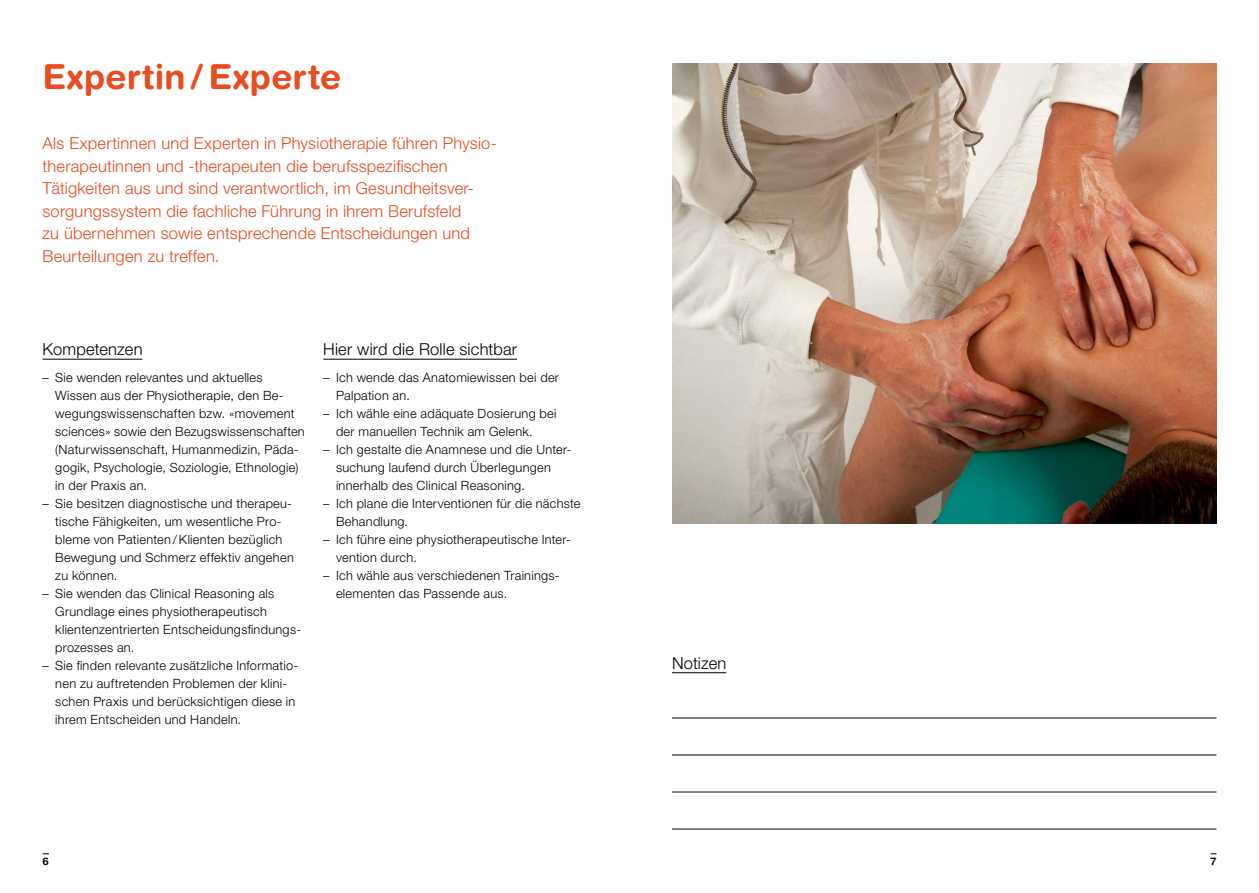
<style>
.page{position:relative;width:1259px;height:893px;background:#fff}
.page>*{position:absolute;margin:0;border:0;box-sizing:border-box;transform-origin:0 0}
.t1{font:700 34.5px "Helvetica Rounded LT Std";letter-spacing:.01em;color:#e94c21}
.t2{font:300 16.5px/22.5px "Helvetica Neue LT Std";letter-spacing:.015em;color:#e94c21}
.t3{font:300 16.5px "Helvetica Neue LT Std";letter-spacing:.01em;color:#000}
.t4{font:300 12.75px/18px "Helvetica Neue LT Std";letter-spacing:.025em;color:#000}
.t5{font:700 10.5px "Helvetica Rounded LT Std";color:#000}
</style>
<div class="page">
<hr style="left:672px;top:672px;width:54px;height:1px;background:#000">
<hr style="left:672px;top:718px;width:544px;height:1px;background:#000">
<hr style="left:672px;top:755px;width:544px;height:1px;background:#000">
<hr style="left:672px;top:792px;width:544px;height:1px;background:#000">
<hr style="left:672px;top:829px;width:544px;height:1px;background:#000">
<hr style="left:43px;top:359px;width:99px;height:1px;background:#000">
<hr style="left:323px;top:359px;width:194px;height:1px;background:#000">
<img style="left:672px;top:64px;width:544px;height:459px">
<h1 class="t1" style="left:43px;top:56px;width:300px">Expertin/Experte</h1>
<p class="t2" style="left:43px;top:132px;width:454px">Als Expertinnen und Experten in Physiotherapie führen Physio&shy;therapeutinnen und -therapeuten die berufsspezifischen Tätigkeiten aus und sind verantwortlich, im Gesundheitsver&shy;sorgungssystem die fachliche Führung in ihrem Berufsfeld<br>zu übernehmen sowie entsprechende Entscheidungen und Beurteilungen zu treffen.</p>
<p class="t3" style="left:43px;top:339px;width:102px">Kompetenzen</p>
<p class="t4" style="left:55px;top:368px;width:251px;text-indent:-13px">– Sie wenden relevantes und aktuelles Wissen aus der Physiotherapie, den Be&shy;wegungswissenschaften bzw. «movement sciences» sowie den Bezugswissenschaften (Naturwissenschaft, Humanmedizin, Päda&shy;gogik, Psychologie, Soziologie, Ethnologie) in der Praxis an.</p>
<p class="t4" style="left:55px;top:494px;width:240px;text-indent:-13px">– Sie besitzen diagnostische und therapeu&shy;tische Fähigkeiten, um wesentliche Pro&shy;bleme von Patienten /Klienten bezüglich Bewegung und Schmerz effektiv angehen zu können.</p>
<p class="t4" style="left:55px;top:584px;width:247px;text-indent:-13px">– Sie wenden das Clinical Reasoning als Grundlage eines physiotherapeutisch klientenzentrierten Entscheidungsfindungs&shy;prozesses an.</p>
<p class="t4" style="left:55px;top:656px;width:244px;text-indent:-13px">– Sie finden relevante zusätzliche Informatio&shy;nen zu auftretenden Problemen der klini&shy;schen Praxis und berücksichtigen diese in ihrem Entscheiden und Handeln.</p>
<p class="t3" style="left:323px;top:339px;width:195px">Hier wird die Rolle sichtbar</p>
<p class="t4" style="left:336px;top:368px;width:224px;text-indent:-13px">– Ich wende das Anatomiewissen bei der<br>Palpation an.</p>
<p class="t4" style="left:336px;top:404px;width:222px;text-indent:-13px">– Ich wähle eine adäquate Dosierung bei der manuellen Technik am Gelenk.</p>
<p class="t4" style="left:336px;top:440px;width:237px;text-indent:-13px">– Ich gestalte die Anamnese und die Unter&shy;suchung laufend durch Überlegungen innerhalb des Clinical Reasoning.</p>
<p class="t4" style="left:336px;top:494px;width:246px;text-indent:-13px">– Ich plane die Interventionen für die nächste<br>Behandlung.</p>
<p class="t4" style="left:336px;top:530px;width:236px;text-indent:-13px">– Ich führe eine physiotherapeutische Inter&shy;vention durch.</p>
<p class="t4" style="left:336px;top:566px;width:225px;text-indent:-13px">– Ich wähle aus verschiedenen Trainings&shy;elementen das Passende aus.</p>
<p class="t3" style="left:672px;top:653px;width:56px">Notizen</p>
<p class="t5" style="left:43px;top:855px;width:8px">6</p>
<p class="t5" style="left:1210px;top:855px;width:8px">7</p>
</div>
